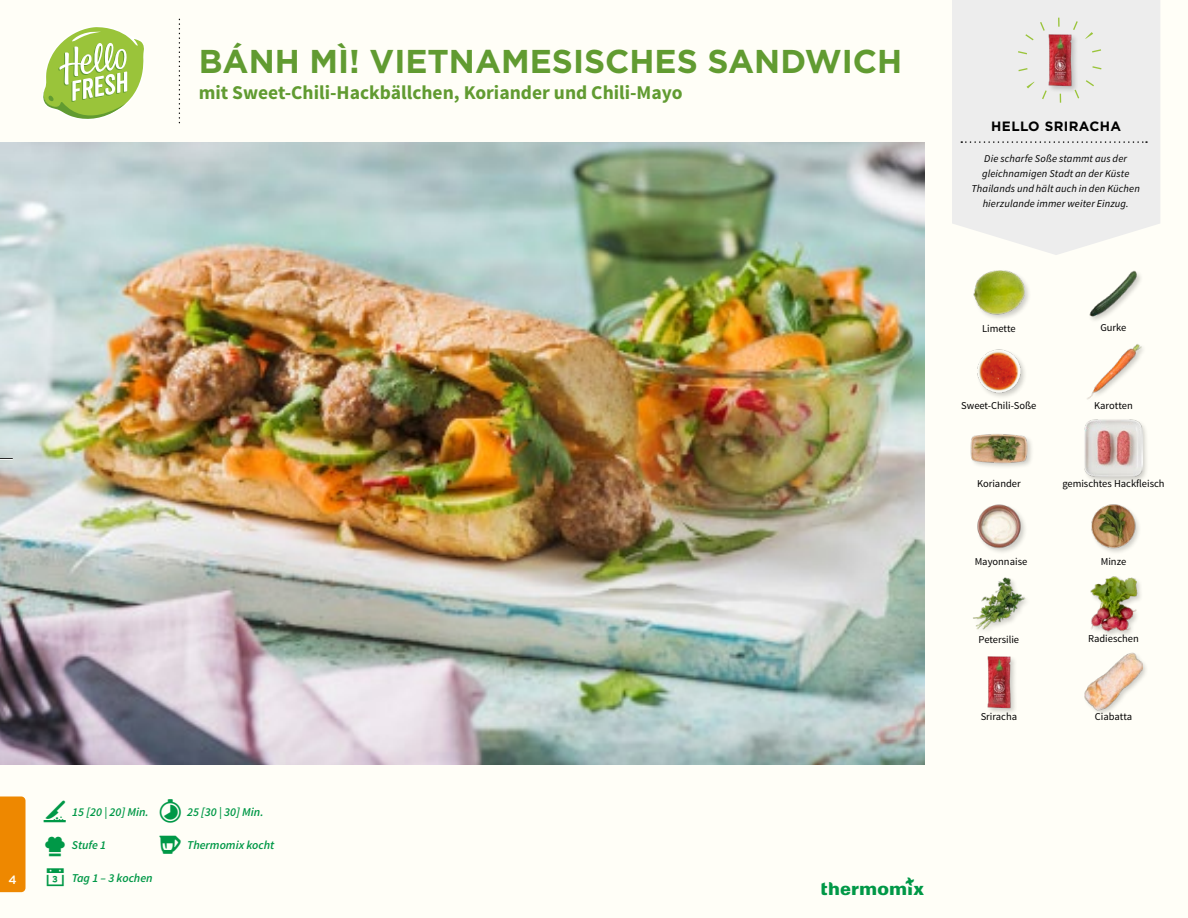
<style>
.page{position:relative;width:1188px;height:918px;background:#fffef7}
.page>*{position:absolute;margin:0;border:0;box-sizing:border-box;transform-origin:0 0}
.t1{font:700 33px "Gotham";color:#619b31}
.t2{font:700 19.5px "Source Sans Pro";color:#619b31}
.t3{font:700 13.5px "Gotham";letter-spacing:.03em;color:#000}
.t4{font:italic 600 12px "Source Sans Pro";color:#009847}
.t5{font:500 12px "Gotham";color:#fffef7}
.t6{font:10.5px "Source Sans Pro";color:#000}
.t7{font:italic 10.5px/14.7px "Source Sans Pro";letter-spacing:.01em;color:#000;text-align:center}
</style>
<div class="page">
<svg style="left:43px;top:27px;width:101px;height:92px"></svg>
<div style="left:986px;top:655px;width:32px;height:60px;background:#000;opacity:.2"></div>
<img style="left:986px;top:655px;width:32px;height:55px">
<div style="left:1084px;top:652px;width:65px;height:65px;background:#000;opacity:.2"></div>
<img style="left:1085px;top:653px;width:57px;height:57px">
<div style="left:1090px;top:575px;width:54px;height:63px;background:#000;opacity:.2"></div>
<img style="left:1090px;top:575px;width:52px;height:57px">
<img style="left:973px;top:577px;width:53px;height:53px">
<img style="left:977px;top:504px;width:48px;height:48px">
<img style="left:1091px;top:504px;width:48px;height:48px">
<div style="left:1083px;top:418px;width:67px;height:66px;background:#000;opacity:.2"></div>
<img style="left:1085px;top:420px;width:57px;height:57px">
<div style="left:970px;top:433px;width:64px;height:37px;background:#000;opacity:.2"></div>
<img style="left:970px;top:433px;width:58px;height:37px">
<img style="left:977px;top:349px;width:48px;height:48px">
<img style="left:1087px;top:344px;width:55px;height:55px">
<img style="left:1089px;top:270px;width:52px;height:50px">
<div style="left:972px;top:269px;width:59px;height:52px;background:#000;opacity:.2"></div>
<img style="left:972px;top:269px;width:55px;height:52px">
<svg style="left:952px;top:0;width:208px;height:255px;background:#eeeeed"></svg>
<svg style="left:961px;top:141px;width:186px;height:2px"></svg>
<div style="left:1047px;top:33px;width:32px;height:60px;background:#000;opacity:.2"></div>
<img style="left:1031px;top:31px;width:57px;height:58px">
<div style="left:1017px;top:18px;width:85px;height:85px;border:9px dashed #9ac43a;border-radius:50%"></div>
<div style="left:0;top:796px;width:26px;height:96px;background:#e80"></div>
<img style="left:0;top:142px;width:925px;height:623px">
<svg style="left:0;top:458px;width:13px;height:2px"></svg>
<h1 class="t1" style="left:199px;top:39px;width:705px">BÁNH MÌ! VIETNAMESISCHES SANDWICH</h1>
<h2 class="t2" style="left:199px;top:80px;width:485px">mit Sweet-Chili-Hackbällchen, Koriander und Chili-Mayo</h2>
<p class="t5" style="left:9px;top:872px;width:6px">1</p>
<p class="t5" style="left:9px;top:872px;width:10px">4</p>
<p class="t4" style="left:72px;top:805px;width:78px">15 [20 | 20] Min.</p>
<p class="t4" style="left:72px;top:838px;width:36px">Stufe 1</p>
<p class="t4" style="left:44px;top:870px;width:110px">▪ Tag 1 – 3 kochen</p>
<p class="t4" style="left:187px;top:805px;width:78px">25 [30 | 30] Min.</p>
<p class="t4" style="left:187px;top:838px;width:89px">Thermomix kocht</p>
<p class="t3" style="left:991px;top:117px;width:131px">HELLO SRIRACHA</p>
<p class="t7" style="left:971px;top:152px;width:170px">Die scharfe Soße stammt aus der gleichnamigen Stadt an der Küste Thailands und hält auch in den Küchen hierzulande immer weiter Einzug.</p>
<p class="t6" style="left:982px;top:322px;width:35px">Limette</p>
<p class="t6" style="left:1100px;top:321px;width:28px">Gurke</p>
<p class="t6" style="left:961px;top:399px;width:77px">Sweet-Chili-Soße</p>
<p class="t6" style="left:1094px;top:399px;width:40px">Karotten</p>
<p class="t6" style="left:977px;top:477px;width:45px">Koriander</p>
<p class="t6" style="left:1062px;top:477px;width:104px">gemischtes Hackfleisch</p>
<p class="t6" style="left:975px;top:555px;width:54px">Mayonnaise</p>
<p class="t6" style="left:1101px;top:555px;width:27px">Minze</p>
<p class="t6" style="left:979px;top:633px;width:42px">Petersilie</p>
<p class="t6" style="left:1088px;top:632px;width:52px">Radieschen</p>
<p class="t6" style="left:981px;top:710px;width:38px">Sriracha</p>
<p class="t6" style="left:1095px;top:710px;width:39px">Ciabatta</p>
</div>
